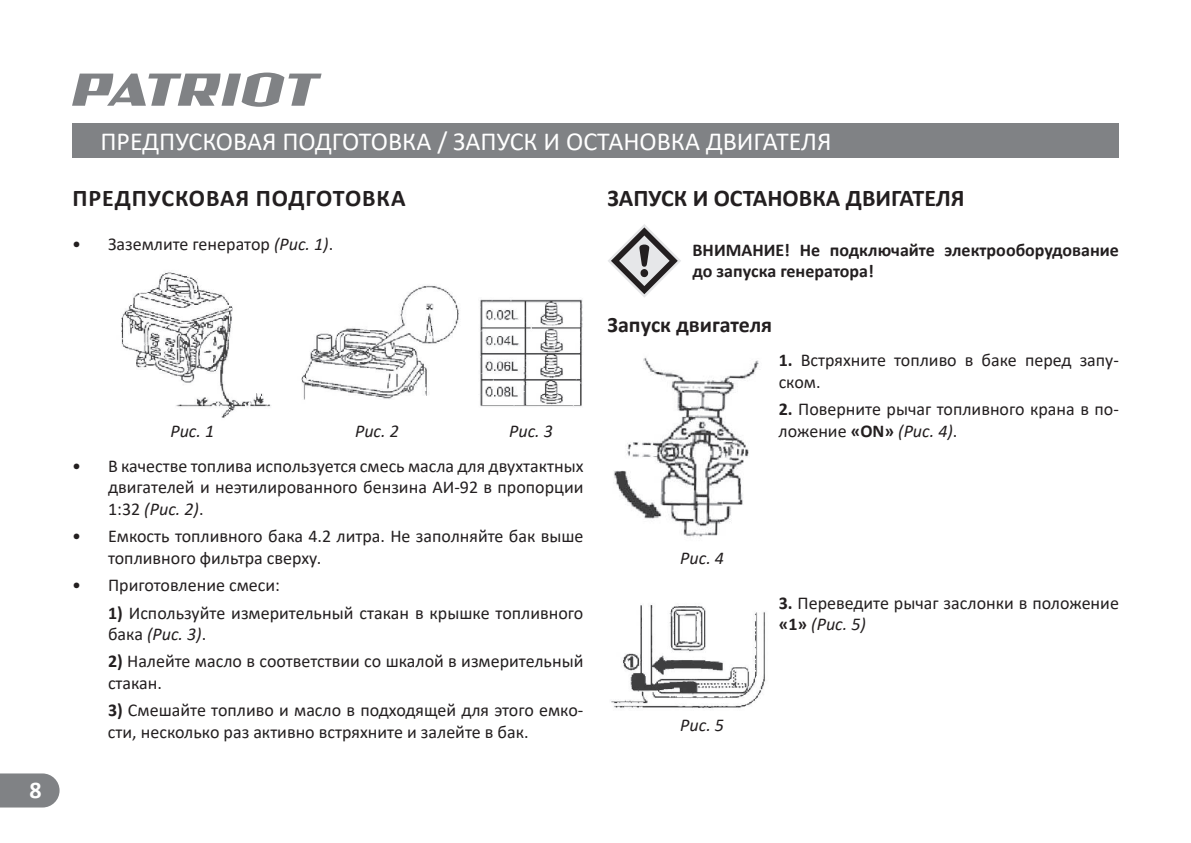
<style>
.page{position:relative;width:1191px;height:843px;background:#fff}
.page>*{position:absolute;margin:0;border:0;box-sizing:border-box;transform-origin:0 0}
.t1{font:26px "Calibri";color:#fff}
.t2{font:700 24px "Calibri";color:#231f20}
.t3{font:700 24px "Calibri";letter-spacing:.04em;color:#231f20}
.t4{font:700 24px "Calibri";color:#fff}
.t5{font:700 22px "Calibri";color:#231f20}
.t6{font:18px/21.6px "Calibri";color:#231f20}
.t7{font:700 18px/21.6px "Calibri";color:#231f20}
.t8{font:italic 18px "Calibri";color:#231f20}
.s1{font-style:italic}
.s2{font-weight:700}
</style>
<div class="page">
<svg style="left:72px;top:72px;width:249px;height:35px"></svg>
<div style="left:72px;top:123px;width:1047px;height:34px;background:#808285"></div>
<svg style="left:0;top:773px;width:60px;height:34px;background:#8a8b8e"></svg>
<img style="left:121px;top:272px;width:150px;height:146px">
<img style="left:301px;top:285px;width:158px;height:115px">
<img style="left:480px;top:299px;width:103px;height:108px">
<img style="left:613px;top:357px;width:146px;height:180px">
<img style="left:611px;top:605px;width:154px;height:103px">
<svg style="left:608px;top:224px;width:73px;height:74px"></svg>
<h2 class="t4" style="left:29px;top:773px;width:14px">8</h2>
<h1 class="t1" style="left:100px;top:123px;width:733px">ПРЕДПУСКОВАЯ ПОДГОТОВКА / ЗАПУСК И ОСТАНОВКА ДВИГАТЕЛЯ</h1>
<h2 class="t3" style="left:72px;top:181px;width:335px">ПРЕДПУСКОВАЯ ПОДГОТОВКА</h2>
<p class="t6" style="left:72px;top:233px;width:263px">• Заземлите генератор <span class="s1">(Рис. 1)</span>.</p>
<h2 class="t2" style="left:607px;top:181px;width:359px">ЗАПУСК И ОСТАНОВКА ДВИГАТЕЛЯ</h2>
<p class="t7" style="left:692px;top:239px;width:428px">ВНИМАНИЕ! Не подключайте электрооборудование до запуска генератора!</p>
<p class="t5" style="left:607px;top:309px;width:166px">Запуск двигателя</p>
<p class="t8" style="left:170px;top:418px;width:45px">Рис. 1</p>
<p class="t8" style="left:355px;top:418px;width:45px">Рис. 2</p>
<p class="t8" style="left:509px;top:418px;width:45px">Рис. 3</p>
<p class="t6" style="left:108px;top:454px;width:477px;text-align:justify;text-indent:-36px">• В качестве топлива используется смесь масла для двухтактных двигателей и неэтилированного бензина АИ-92 в пропорции 1:32 <span class="s1">(Рис. 2)</span>.</p>
<p class="t6" style="left:108px;top:525px;width:477px;text-indent:-36px">• Емкость топливного бака 4.2 литра. Не заполняйте бак выше топливного фильтра сверху.</p>
<p class="t6" style="left:72px;top:574px;width:209px">• Приготовление смеси:</p>
<p class="t6" style="left:108px;top:601px;width:477px"><span class="s2">1)</span> Используйте измерительный стакан в крышке топливного бака <span class="s1">(Рис. 3)</span>.</p>
<p class="t6" style="left:108px;top:650px;width:477px"><span class="s2">2)</span> Налейте масло в соответствии со шкалой в измерительный стакан.</p>
<p class="t6" style="left:108px;top:699px;width:477px"><span class="s2">3)</span> Смешайте топливо и масло в подходящей для этого емко&shy;сти, несколько раз активно встряхните и залейте в бак.</p>
<p class="t8" style="left:680px;top:545px;width:45px">Рис. 4</p>
<p class="t8" style="left:680px;top:712px;width:45px">Рис. 5</p>
<p class="t6" style="left:778px;top:349px;width:342px"><span class="s2">1.</span> Встряхните топливо в баке перед запу&shy;ском.</p>
<p class="t6" style="left:778px;top:397px;width:342px"><span class="s2">2.</span> Поверните рычаг топливного крана в по&shy;ложение <span class="s2">«ON»</span> <span class="s1">(Рис. 4)</span>.</p>
<p class="t6" style="left:778px;top:591px;width:342px"><span class="s2">3.</span> Переведите рычаг заслонки в положение <span class="s2">«1»</span> <span class="s1">(Рис. 5)</span></p>
</div>
